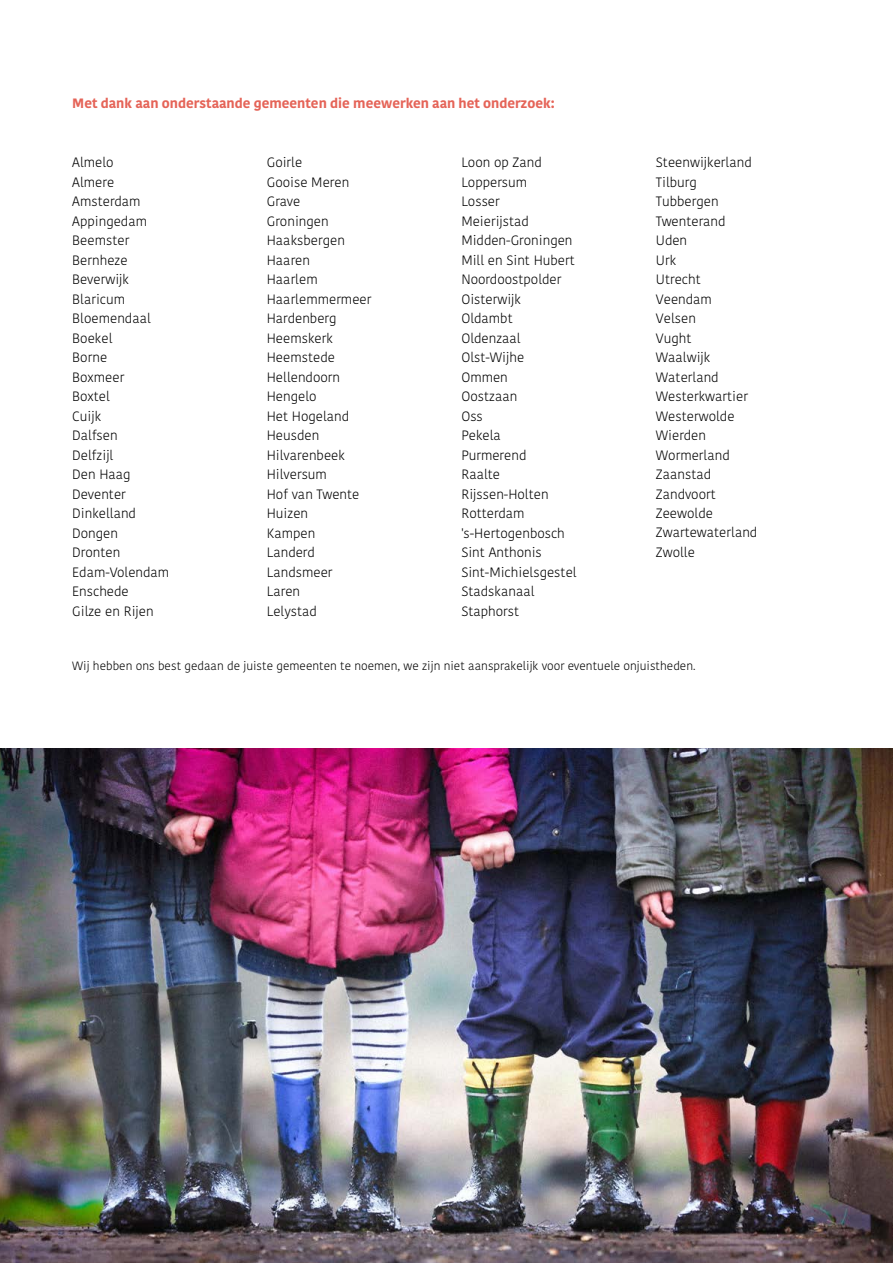
<style>
.page{position:relative;width:893px;height:1263px;background:#fff}
.page>*{position:absolute;margin:0;border:0;box-sizing:border-box;transform-origin:0 0}
.t1{font:300 13.5px/19.5px "Kohinoor";color:#000}
.t2{font:700 13.5px "Kohinoor";color:#e56458}
.t3{font:300 12px "Kohinoor";color:#000}
</style>
<div class="page">
<img style="left:0;top:748px;width:893px;height:515px">
<p class="t2" style="left:72px;top:94px;width:484px">Met dank aan onderstaande gemeenten die meewerken aan het onderzoek:</p>
<p class="t1" style="left:72px;top:153px;width:99px">Almelo<br>Almere<br>Amsterdam<br>Appingedam<br>Beemster<br>Bernheze<br>Beverwijk<br>Blaricum<br>Bloemendaal<br>Boekel<br>Borne<br>Boxmeer<br>Boxtel<br>Cuijk<br>Dalfsen<br>Delfzijl<br>Den Haag<br>Deventer<br>Dinkelland<br>Dongen<br>Dronten<br>Edam-Volendam<br>Enschede<br>Gilze en Rijen</p>
<p class="t1" style="left:267px;top:153px;width:106px">Goirle<br>Gooise Meren<br>Grave<br>Groningen<br>Haaksbergen<br>Haaren<br>Haarlem<br>Haarlemmermeer<br>Hardenberg<br>Heemskerk<br>Heemstede<br>Hellendoorn<br>Hengelo<br>Het Hogeland<br>Heusden<br>Hilvarenbeek<br>Hilversum<br>Hof van Twente<br>Huizen<br>Kampen<br>Landerd<br>Landsmeer<br>Laren<br>Lelystad</p>
<p class="t1" style="left:461px;top:153px;width:117px">Loon op Zand<br>Loppersum<br>Losser<br>Meierijstad<br>Midden-Groningen<br>Mill en Sint Hubert<br>Noordoostpolder<br>Oisterwijk<br>Oldambt<br>Oldenzaal<br>Olst-Wijhe<br>Ommen<br>Oostzaan<br>Oss<br>Pekela<br>Purmerend<br>Raalte<br>Rijssen-Holten<br>Rotterdam 's-Hertogenbosch<br>Sint Anthonis<br>Sint-Michielsgestel<br>Stadskanaal<br>Staphorst</p>
<p class="t1" style="left:656px;top:153px;width:103px">Steenwijkerland<br>Tilburg<br>Tubbergen<br>Twenterand<br>Uden<br>Urk<br>Utrecht<br>Veendam<br>Velsen<br>Vught<br>Waalwijk<br>Waterland<br>Westerkwartier<br>Westerwolde<br>Wierden<br>Wormerland<br>Zaanstad<br>Zandvoort<br>Zeewolde<br>Zwartewaterland<br>Zwolle</p>
<p class="t3" style="left:72px;top:658px;width:625px">Wij hebben ons best gedaan de juiste gemeenten te noemen, we zijn niet aansprakelijk voor eventuele onjuistheden.</p>
</div>
